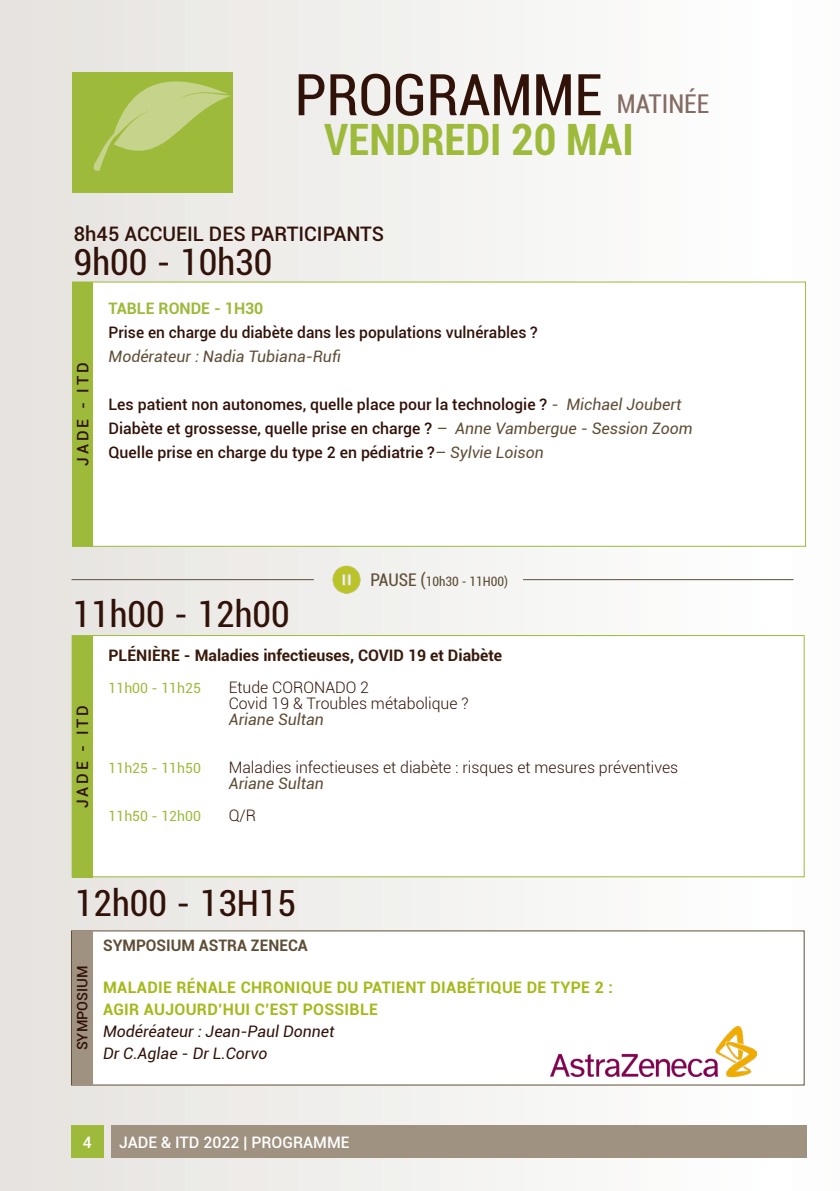
<style>
.page{position:relative;width:840px;height:1191px;background:#fff}
.page>*{position:absolute;margin:0;border:0;box-sizing:border-box;transform-origin:0 0}
.t1{font:condensed 57.6px "Roboto";color:#311209}
.t2{font:700 condensed 43.2px "Roboto";color:#9dba3b}
.t3{font:condensed 36px "Roboto";color:#311209}
.t4{font:condensed 26px "Roboto";color:#836c63}
.t5{font:500 20px "Roboto";color:#311209}
.t6{font:500 15.8px "Roboto";color:#311209}
.t7{font:300 15.8px "Roboto";color:#311209}
.t8{font:700 15.8px "Roboto";letter-spacing:.02em;color:#a5b91b}
.t9{font:italic 15.8px "Roboto";color:#5f4e36}
.t10{font:700 15.8px "Roboto";color:#391a0a}
.t11{font:italic 15.8px "Roboto";color:#311209}
.t12{font:500 15.8px "Roboto";color:#fff}
.t13{font:700 15.8px "Roboto";color:#5f4e36}
.t14{font:700 15.8px "Roboto";color:#9dba3b}
.t15{font:500 14.4px "Roboto";color:#311209}
.t16{font:14px "Roboto";color:#9dba3b}
.t17{font:condensed 13px "Roboto";color:#5f4e36}
.s1{font-weight:400;font-style:italic;color:#5f4e36}
.s2{font-size:17.4px}
</style>
<div class="page">
<div style="left:0;top:0;width:839px;height:1191px;background:linear-gradient(to right,#e6e3df,#fff)"></div>
<div style="left:111px;top:1125px;width:695px;height:32px;background:#a09281"></div>
<div style="left:71px;top:1125px;width:32px;height:32px;background:#9dba3b"></div>
<div style="left:72px;top:72px;width:160px;height:121px;background:#9dba3b"></div>
<svg style="left:92px;top:71px;width:139px;height:100px"></svg>
<div style="left:71px;top:930px;width:733px;height:155px;background:#fff"></div>
<div style="left:72px;top:635px;width:732px;height:242px;background:#fff;border:1px solid #9dba3b"></div>
<div style="left:72px;top:282px;width:733px;height:264px;background:#fff"></div>
<div style="left:72px;top:931px;width:21px;height:153px;background:#a09281"></div>
<div style="left:72px;top:636px;width:21px;height:241px;background:#9dba3b"></div>
<div style="left:72px;top:282px;width:21px;height:264px;background:#9dba3b"></div>
<img style="left:330px;top:564px;width:32px;height:31px">
<hr style="left:71px;top:579px;width:242px;height:1px;background:#5f4e36">
<hr style="left:522px;top:579px;width:271px;height:1px;background:#5f4e36">
<img style="left:550px;top:1026px;width:206px;height:50px">
<p class="t1" style="left:294px;top:55px;width:309px">PROGRAMME</p>
<p class="t4" style="left:616px;top:86px;width:94px">MATINÉE</p>
<p class="t2" style="left:324px;top:110px;width:311px">VENDREDI 20 MAI</p>
<p class="t5" style="left:74px;top:220px;width:311px">8h45 ACCUEIL DES PARTICIPANTS</p>
<p class="t3" style="left:74px;top:237px;width:200px">9h00 - 10h30</p>
<p class="t6" style="left:72px;top:465px;width:104px;rotate:-90deg">JADE - ITD</p>
<p class="t14" style="left:108px;top:297px;width:156px">TABLE RONDE - 1H30</p>
<p class="t6" style="left:108px;top:321px;width:430px">Prise en charge du diabète dans les populations vulnérables ?</p>
<p class="t9" style="left:108px;top:345px;width:234px">Modérateur : Nadia Tubiana-Rufi</p>
<p class="t6" style="left:108px;top:393px;width:574px">Les patient non autonomes, quelle place pour la technologie ? <span class="s1">- Michael Joubert</span></p>
<p class="t6" style="left:108px;top:417px;width:585px">Diabète et grossesse, quelle prise en charge ? <span class="s1">– Anne Vambergue - Session Zoom</span></p>
<p class="t6" style="left:108px;top:441px;width:436px">Quelle prise en charge du type 2 en pédiatrie ?<span class="s1">– Sylvie Loison</span></p>
<p class="t17" style="left:370px;top:572px;width:139px"><span class="s2">PAUSE (</span>10h30 - 11H00)</p>
<p class="t3" style="left:72px;top:589px;width:218px">11h00 - 12h00</p>
<p class="t6" style="left:71px;top:808px;width:104px;rotate:-90deg">JADE - ITD</p>
<p class="t10" style="left:108px;top:644px;width:395px">PLÉNIÈRE - Maladies infectieuses, COVID 19 et Diabète</p>
<p class="t16" style="left:108px;top:678px;width:94px">11h00 - 11h25</p>
<p class="t7" style="left:228px;top:677px;width:142px">Etude CORONADO 2</p>
<p class="t7" style="left:228px;top:693px;width:241px">Covid 19 &amp; Troubles métabolique ?</p>
<p class="t9" style="left:228px;top:708px;width:97px">Ariane Sultan</p>
<p class="t16" style="left:108px;top:758px;width:94px">11h25 - 11h50</p>
<p class="t7" style="left:228px;top:757px;width:451px">Maladies infectieuses et diabète : risques et mesures préventives</p>
<p class="t9" style="left:228px;top:772px;width:97px">Ariane Sultan</p>
<p class="t16" style="left:108px;top:806px;width:94px">11h50 - 12h00</p>
<p class="t7" style="left:228px;top:805px;width:29px">Q/R</p>
<p class="t3" style="left:75px;top:878px;width:223px">12h00 - 13H15</p>
<p class="t15" style="left:72px;top:1050px;width:86px;rotate:-90deg">SYMPOSIUM</p>
<p class="t13" style="left:103px;top:934px;width:206px">SYMPOSIUM ASTRA ZENECA</p>
<p class="t8" style="left:103px;top:976px;width:511px">MALADIE RÉNALE CHRONIQUE DU PATIENT DIABÉTIQUE DE TYPE 2 :</p>
<p class="t8" style="left:103px;top:998px;width:276px">AGIR AUJOURD’HUI C’EST POSSIBLE</p>
<p class="t11" style="left:103px;top:1020px;width:233px">Modéréateur : Jean-Paul Donnet</p>
<p class="t11" style="left:103px;top:1042px;width:166px">Dr C.Aglae - Dr L.Corvo</p>
<p class="t12" style="left:83px;top:1131px;width:10px">4</p>
<p class="t12" style="left:119px;top:1131px;width:232px">JADE &amp; ITD 2022 | PROGRAMME</p>
</div>
